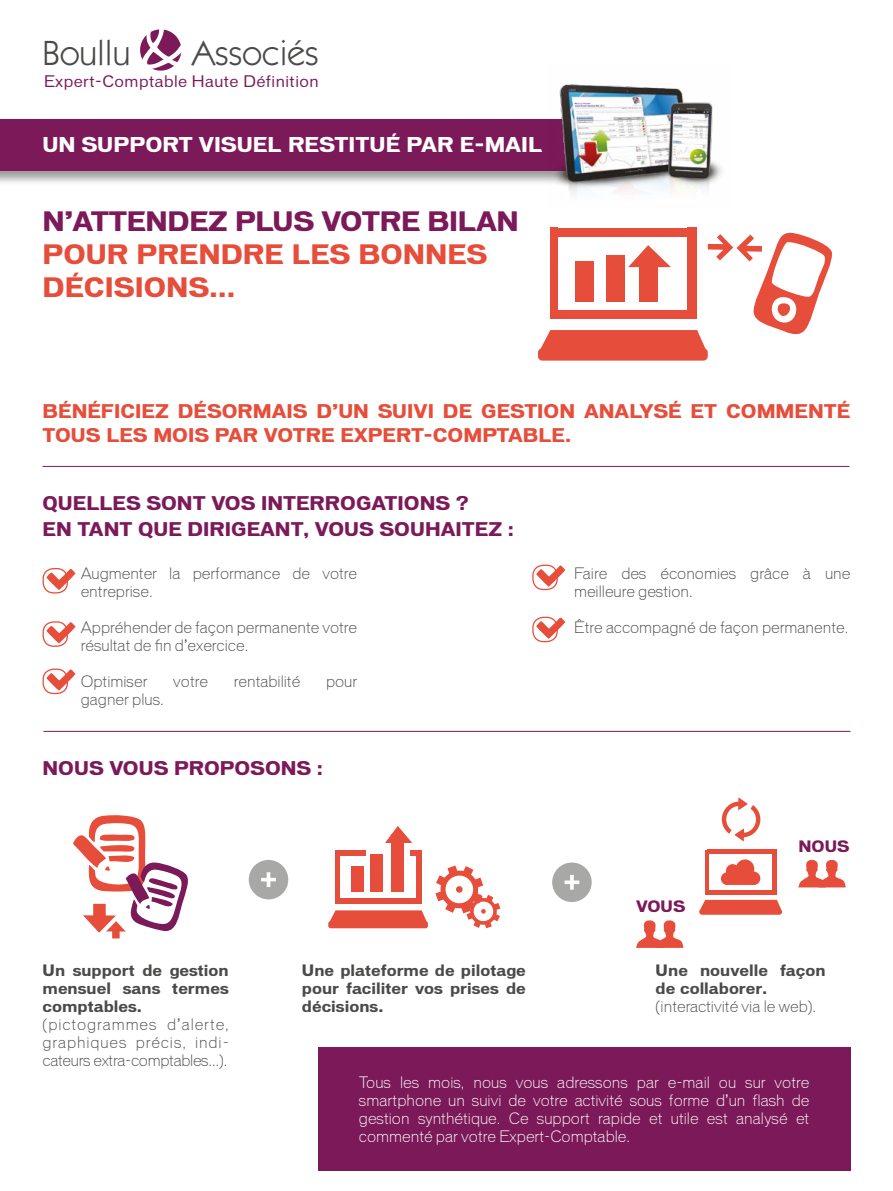
<style>
.page{position:relative;width:893px;height:1191px;background:#fff}
.page>*{position:absolute;margin:0;border:0;box-sizing:border-box;transform-origin:0 0}
.t1{font:35.1px "Itc Kabel";color:#4a4a49}
.t2{font:700 25.5px/33px "Vonnes";color:#e64d3a}
.t3{font:700 25.5px "Vonnes";letter-spacing:-.015em;color:#7b1959}
.t4{font:700 19.5px "Vonnes";color:#fff}
.t5{font:700 18px/24px "Vonnes";color:#e64d3a}
.t6{font:700 18px/26.4px "Vonnes";color:#7b1959}
.t7{font:15.15px "Vonnes";letter-spacing:.03em;color:#7b1959}
.t8{font:300 15px/18px "Vonnes";color:#4a4a49}
.t9{font:300 15px/18px "Vonnes";color:#fff;text-align:justify}
.t10{font:700 15px/18px "Vonnes";color:#4a4a49;text-align:justify}
.t11{font:700 15px "Vonnes";color:#7b1959}
</style>
<div class="page">
<div style="left:318px;top:1047px;width:532px;height:123px;background:#7b1959"></div>
<hr style="left:43px;top:466px;width:806px;height:1px;background:#7b1959">
<hr style="left:43px;top:731px;width:807px;height:1px;background:#7b1959">
<div style="left:249px;top:860px;width:39px;height:39px;background:#a8a8a7;border-radius:50%"></div>
<svg style="left:261px;top:872px;width:15px;height:15px"></svg>
<div style="left:552px;top:862px;width:40px;height:40px;background:#a8a8a7;border-radius:50%"></div>
<svg style="left:565px;top:875px;width:14px;height:14px"></svg>
<div style="left:43px;top:568px;width:25px;height:25px;border:1px solid #e64d3a;border-radius:10px"></div>
<div style="left:43px;top:621px;width:25px;height:26px;border:1px solid #e64d3a;border-radius:10px"></div>
<div style="left:43px;top:668px;width:25px;height:26px;border:1px solid #e64d3a;border-radius:10px"></div>
<svg style="left:46px;top:568px;width:30px;height:22px"></svg>
<svg style="left:46px;top:622px;width:30px;height:21px"></svg>
<svg style="left:46px;top:669px;width:30px;height:21px"></svg>
<div style="left:532px;top:617px;width:26px;height:25px;border:1px solid #e64d3a;border-radius:10px"></div>
<div style="left:532px;top:564px;width:26px;height:26px;border:1px solid #e64d3a;border-radius:10px"></div>
<svg style="left:536px;top:617px;width:29px;height:22px"></svg>
<svg style="left:536px;top:565px;width:29px;height:22px"></svg>
<svg style="left:73px;top:815px;width:115px;height:123px"></svg>
<div style="left:392px;top:834px;width:12px;height:57px;background:#e64d3a"></div>
<div style="left:351px;top:866px;width:12px;height:25px;background:#e64d3a"></div>
<div style="left:371px;top:853px;width:12px;height:38px;background:#e64d3a"></div>
<svg style="left:385px;top:826px;width:27px;height:17px"></svg>
<hr style="left:336px;top:850px;width:4px;height:54px;background:#e64d3a">
<div style="left:416px;top:850px;width:6px;height:54px;background:#e64d3a"></div>
<div style="left:340px;top:899px;width:82px;height:5px;background:#e64d3a"></div>
<div style="left:338px;top:850px;width:28px;height:5px;background:#e64d3a"></div>
<div style="left:410px;top:850px;width:12px;height:5px;background:#e64d3a"></div>
<div style="left:328px;top:921px;width:100px;height:7px;background:#e64d3a;border-radius:3px"></div>
<svg style="left:330px;top:910px;width:97px;height:12px"></svg>
<svg style="left:435px;top:865px;width:65px;height:63px"></svg>
<hr style="left:705px;top:849px;width:4px;height:45px;background:#e64d3a">
<div style="left:772px;top:849px;width:5px;height:45px;background:#e64d3a"></div>
<hr style="left:709px;top:890px;width:68px;height:4px;background:#e64d3a">
<div style="left:707px;top:849px;width:65px;height:5px;background:#e64d3a"></div>
<div style="left:699px;top:908px;width:83px;height:6px;background:#e64d3a;border-radius:3px"></div>
<svg style="left:700px;top:900px;width:81px;height:9px"></svg>
<svg style="left:721px;top:859px;width:39px;height:26px"></svg>
<svg style="left:636px;top:920px;width:47px;height:28px"></svg>
<svg style="left:798px;top:859px;width:48px;height:28px"></svg>
<div style="left:550px;top:227px;width:8px;height:92px;background:#e64d3a"></div>
<div style="left:554px;top:227px;width:133px;height:9px;background:#e64d3a"></div>
<div style="left:677px;top:227px;width:20px;height:9px;background:#e64d3a"></div>
<div style="left:538px;top:348px;width:170px;height:12px;background:#e64d3a;border-radius:4px"></div>
<svg style="left:540px;top:232px;width:292px;height:118px"></svg>
<svg style="left:722px;top:797px;width:38px;height:44px"></svg>
<div style="left:0;top:118px;width:621px;height:68px;background:#000;opacity:.39"></div>
<div style="left:0;top:119px;width:608px;height:51px;background:#7b1959"></div>
<svg style="left:140px;top:29px;width:41px;height:42px"></svg>
<svg style="left:141px;top:29px;width:41px;height:40px"></svg>
<img style="left:548px;top:84px;width:174px;height:110px">
<h1 class="t1" style="left:43px;top:32px;width:89px">Boullu</h1>
<h1 class="t1" style="left:192px;top:32px;width:128px">Associés</h1>
<p class="t7" style="left:44px;top:72px;width:276px">Expert-Comptable Haute Définition</p>
<h3 class="t4" style="left:43px;top:133px;width:501px">UN SUPPORT VISUEL RESTITUÉ PAR E-MAIL</h3>
<h2 class="t3" style="left:43px;top:206px;width:478px">N’ATTENDEZ PLUS VOTRE BILAN</h2>
<h2 class="t2" style="left:43px;top:238px;width:446px">POUR PRENDRE LES BONNES<br>DÉCISIONS…</h2>
<p class="t5" style="left:43px;top:399px;width:809px">BÉNÉFICIEZ DÉSORMAIS D’UN SUIVI DE GESTION ANALYSÉ ET COMMENTÉ<br>TOUS LES MOIS PAR VOTRE EXPERT-COMPTABLE.</p>
<p class="t6" style="left:43px;top:490px;width:473px">QUELLES SONT VOS INTERROGATIONS ?<br>EN TANT QUE DIRIGEANT, VOUS SOUHAITEZ :</p>
<p class="t8" style="left:81px;top:564px;width:278px">Augmenter la performance de votre entreprise.</p>
<p class="t8" style="left:81px;top:618px;width:278px">Appréhender de façon permanente votre résultat de fin d’exercice.</p>
<p class="t8" style="left:81px;top:672px;width:68px">Optimiser</p>
<p class="t8" style="left:173px;top:672px;width:36px">votre</p>
<p class="t8" style="left:234px;top:672px;width:68px">rentabilité</p>
<p class="t8" style="left:326px;top:672px;width:33px">pour</p>
<p class="t8" style="left:81px;top:690px;width:85px">gagner plus.</p>
<p class="t6" style="left:43px;top:754px;width:282px">NOUS VOUS PROPOSONS :</p>
<p class="t8" style="left:574px;top:564px;width:278px">Faire des économies grâce à une meilleure gestion.</p>
<p class="t8" style="left:574px;top:618px;width:276px">Être accompagné de façon permanente.</p>
<p class="t11" style="left:636px;top:897px;width:51px">VOUS</p>
<p class="t11" style="left:798px;top:837px;width:53px">NOUS</p>
<p class="t10" style="left:43px;top:961px;width:188px">Un support de gestion mensuel sans termes comptables.</p>
<p class="t8" style="left:43px;top:1015px;width:188px;text-align:justify">(pictogrammes d’alerte, graphiques précis, indi&shy;cateurs extra-comptables…).</p>
<p class="t10" style="left:302px;top:961px;width:225px">Une plateforme de pilotage pour faciliter vos prises de décisions.</p>
<p class="t10" style="left:656px;top:961px;width:172px">Une nouvelle façon de collaborer.</p>
<p class="t8" style="left:656px;top:997px;width:162px">(interactivité via le web).</p>
<p class="t9" style="left:359px;top:1073px;width:452px">Tous les mois, nous vous adressons par e-mail ou sur votre smartphone un suivi de votre activité sous forme d’un flash de gestion synthétique. Ce support rapide et utile est analysé et commenté par votre Expert-Comptable.</p>
</div>
